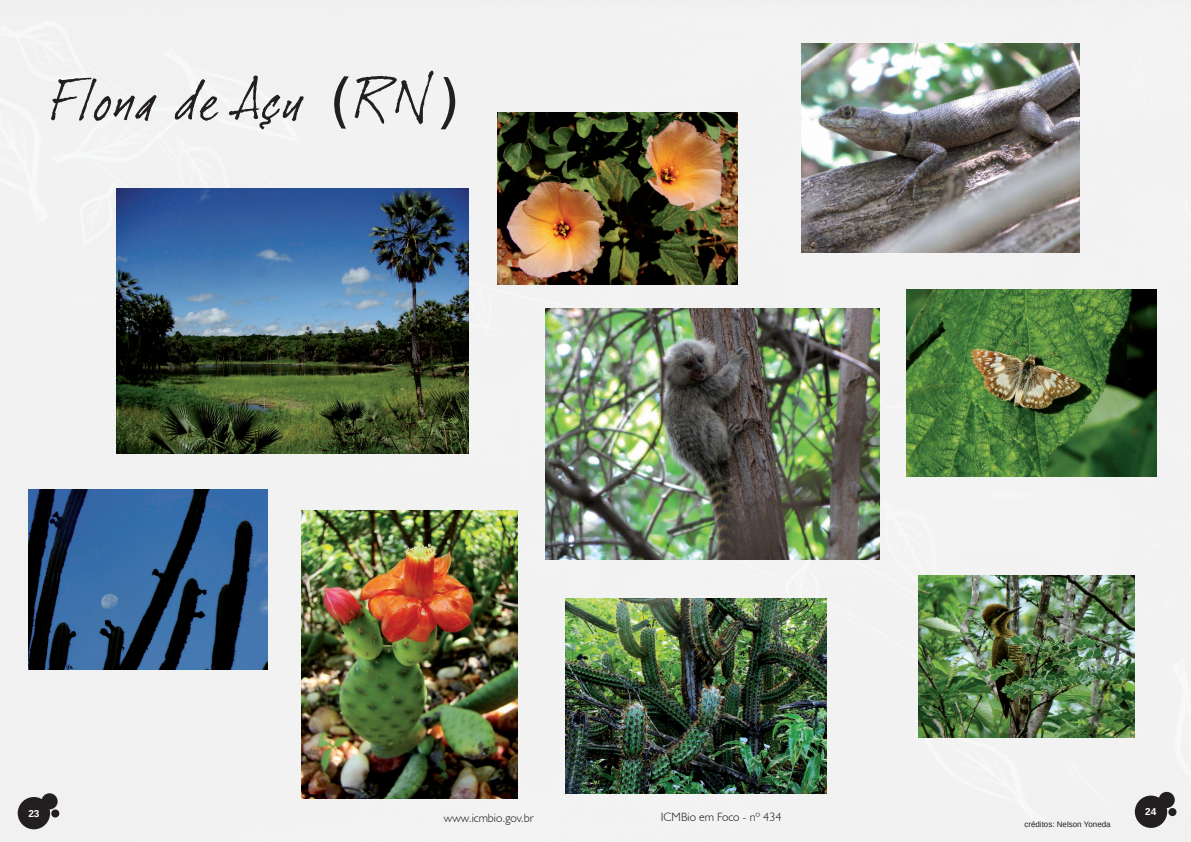
<style>
.page{position:relative;width:1191px;height:842px;background:#f2f2f2}
.page>*{position:absolute;margin:0;border:0;box-sizing:border-box;transform-origin:0 0}
.t1{font:300 12px "Humanist 521 BT";color:#1c1a19}
.t2{font:700 10px "Liberation Sans";color:#fff}
.t3{font:8px "Liberation Sans";color:#231f20}
</style>
<div class="page">
<div style="left:18px;top:797px;width:32px;height:32px;background:#231f20;border-radius:50%"></div>
<div style="left:41px;top:793px;width:17px;height:16px;background:#231f20;border-radius:50%"></div>
<div style="left:51px;top:809px;width:8px;height:8px;background:#231f20;border-radius:50%"></div>
<div style="left:1134px;top:795px;width:33px;height:33px;background:#231f20;border-radius:50%"></div>
<div style="left:1158px;top:792px;width:16px;height:16px;background:#231f20;border-radius:50%"></div>
<div style="left:1168px;top:808px;width:8px;height:8px;background:#231f20;border-radius:50%"></div>
<img style="left:545px;top:309px;width:334px;height:250px">
<img style="left:918px;top:576px;width:216px;height:162px">
<img style="left:566px;top:598px;width:260px;height:195px">
<img style="left:906px;top:289px;width:250px;height:188px">
<img style="left:801px;top:44px;width:278px;height:209px">
<img style="left:116px;top:189px;width:353px;height:264px">
<img style="left:301px;top:511px;width:216px;height:288px">
<img style="left:497px;top:113px;width:240px;height:172px">
<img style="left:28px;top:489px;width:240px;height:180px">
<svg style="left:441px;top:77px;width:14px;height:52px"></svg>
<svg style="left:51px;top:71px;width:383px;height:61px"></svg>
<p class="t2" style="left:28px;top:806px;width:13px">23</p>
<p class="t2" style="left:1145px;top:805px;width:13px">24</p>
<p class="t3" style="left:1024px;top:819px;width:88px">créditos: Nelson Yoneda</p>
<p class="t1" style="left:444px;top:810px;width:92px">www.icmbio.gov.br</p>
<p class="t1" style="left:661px;top:810px;width:122px">ICMBio em Foco - nº 434</p>
</div>
